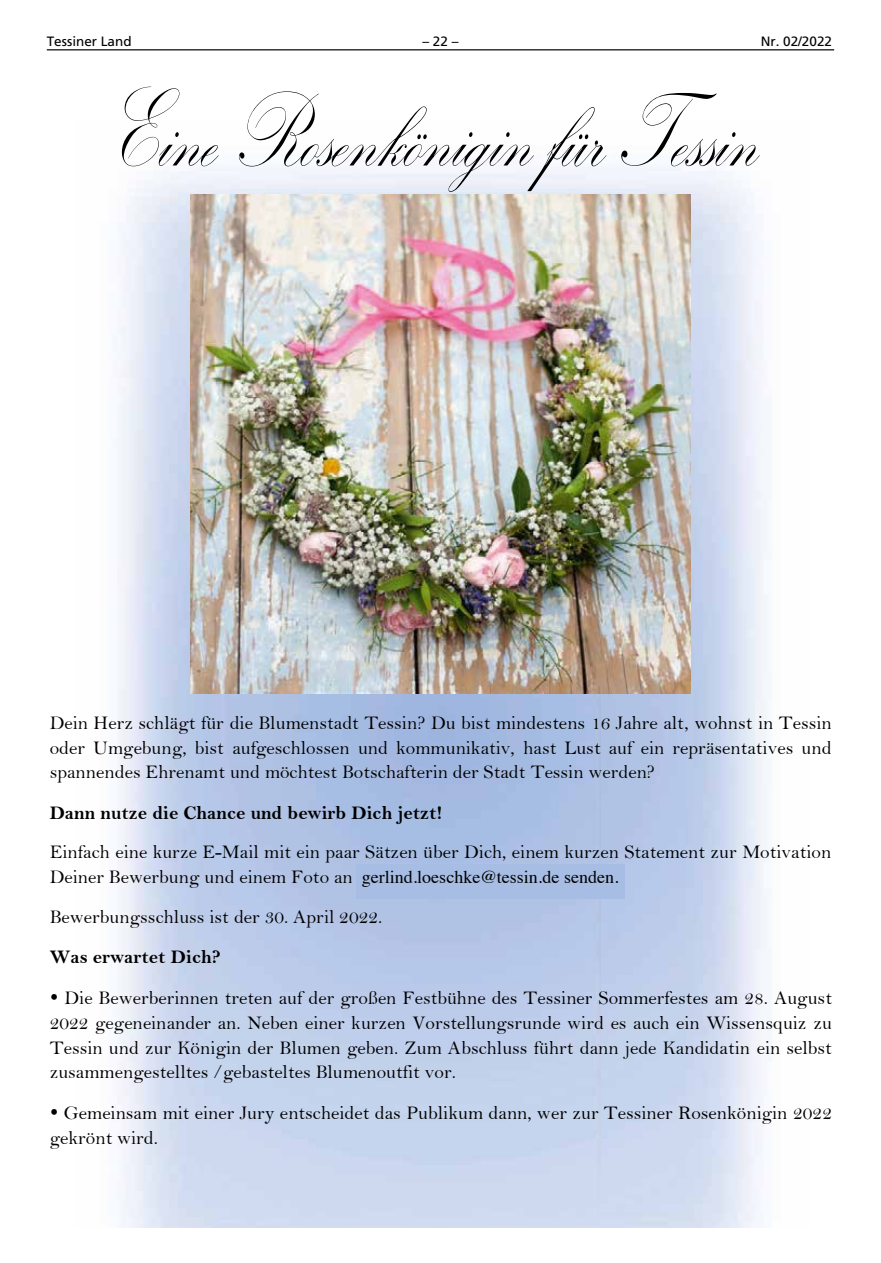
<style>
.page{position:relative;width:881px;height:1263px;background:#fff}
.page>*{position:absolute;margin:0;border:0;box-sizing:border-box;transform-origin:0 0}
.t1{font:19.35px/24.9px "Bell";color:#000;text-align:justify}
.t2{font:19.35px "Bell MT Bold";color:#000}
.t3{font:18px "Times";color:#000}
.t4{font:13.5px "Frutiger LT";color:#000}
.s1{color:#00499a}
</style>
<div class="page">
<hr style="left:47px;top:49px;width:786px;height:1px;background:#000">
<img style="left:115px;top:192px;width:657px;height:1035px">
<img style="left:191px;top:195px;width:499px;height:499px">
<svg style="left:122px;top:87px;width:637px;height:105px"></svg>
<div style="left:356px;top:864px;width:268px;height:34px;background:#a7bde3"></div>
<p class="t4" style="left:47px;top:34px;width:86px">Tessiner Land</p>
<p class="t4" style="left:422px;top:34px;width:38px">– 22 –</p>
<p class="t4" style="left:760px;top:34px;width:73px">Nr. 02/2022</p>
<p class="t1" style="left:50px;top:710px;width:783px">Dein Herz schlägt für die Blumenstadt Tessin? Du bist mindestens 16 Jahre alt, wohnst in Tessin oder Umgebung, bist aufgeschlossen und kommunikativ, hast Lust auf ein repräsentatives und spannendes Ehrenamt und möchtest Botschafterin der Stadt Tessin werden?</p>
<p class="t2" style="left:50px;top:801px;width:394px">Dann nutze die Chance und bewirb Dich jetzt!</p>
<p class="t1" style="left:50px;top:840px;width:782px">Einfach eine kurze E-Mail mit ein paar Sätzen über Dich, einem kurzen Statement zur Motivation<br>Deiner Bewerbung und einem Foto an <span class="s1">nadine.guhlke@tessin.de</span> senden.</p>
<p class="t1" style="left:50px;top:904px;width:334px">Bewerbungsschluss ist der 30. April 2022.</p>
<p class="t2" style="left:50px;top:945px;width:173px">Was erwartet Dich?</p>
<p class="t1" style="left:50px;top:985px;width:783px">• Die Bewerberinnen treten auf der großen Festbühne des Tessiner Sommerfestes am 28. August 2022 gegeneinander an. Neben einer kurzen Vorstellungsrunde wird es auch ein Wissensquiz zu Tessin und zur Königin der Blumen geben. Zum Abschluss führt dann jede Kandidatin ein selbst zusammengestelltes /gebasteltes Blumenoutfit vor.</p>
<p class="t1" style="left:50px;top:1100px;width:783px">• Gemeinsam mit einer Jury entscheidet das Publikum dann, wer zur Tessiner Rosenkönigin 2022 gekrönt wird.</p>
<p class="t3" style="left:361px;top:860px;width:258px">gerlind.loeschke@tessin.de senden.</p>
</div>
